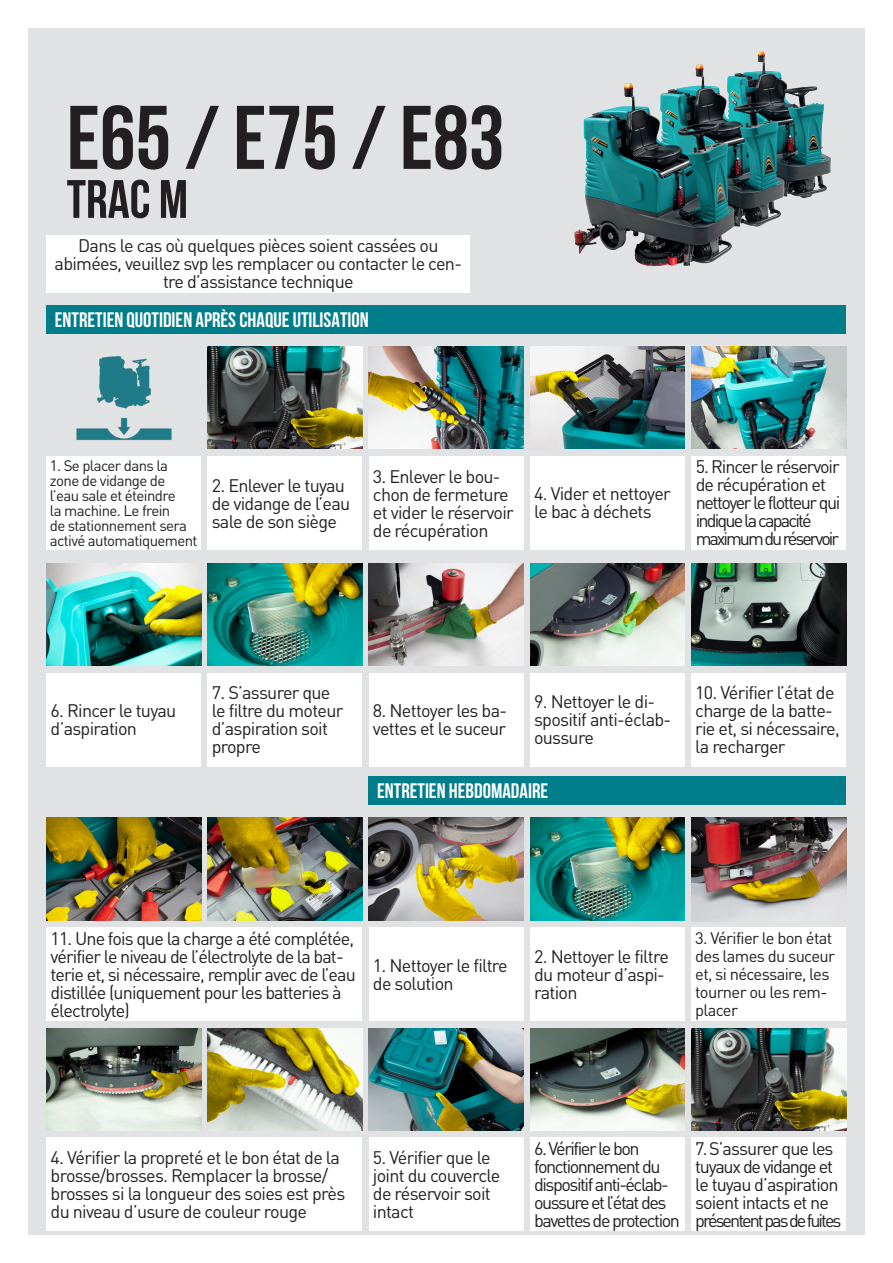
<style>
.page{position:relative;width:893px;height:1263px;background:#fff}
.page>*{position:absolute;margin:0;border:0;box-sizing:border-box;transform-origin:0 0}
.t1{font:700 90px "Bebas Neue";color:#231f20}
.t2{font:700 54px "Bebas Neue";color:#231f20}
.t3{font:700 21px "Bebas Neue";color:#fff}
.t4{font:18px/18px "DIN Pro";letter-spacing:-.045em;color:#231f20}
.t5{font:18px/18px "DIN Pro";letter-spacing:-.08em;color:#231f20}
.t6{font:16.5px/18px "DIN Pro";letter-spacing:-.04em;color:#231f20}
.t7{font:15px/15px "DIN Pro";letter-spacing:-.04em;color:#231f20}
</style>
<div class="page">
<div style="left:28px;top:28px;width:837px;height:1206px;background:#e1e2e4"></div>
<div style="left:46px;top:305px;width:800px;height:28px;background:#007d8b"></div>
<div style="left:369px;top:776px;width:477px;height:28px;background:#007d8b"></div>
<div style="left:46px;top:927px;width:316px;height:94px;background:#fff"></div>
<div style="left:46px;top:1138px;width:316px;height:93px;background:#fff"></div>
<div style="left:369px;top:673px;width:154px;height:93px;background:#fff"></div>
<div style="left:530px;top:673px;width:155px;height:93px;background:#fff"></div>
<div style="left:369px;top:456px;width:154px;height:94px;background:#fff"></div>
<div style="left:530px;top:927px;width:155px;height:94px;background:#fff"></div>
<div style="left:691px;top:673px;width:155px;height:93px;background:#fff"></div>
<div style="left:46px;top:673px;width:155px;height:93px;background:#fff"></div>
<div style="left:530px;top:456px;width:155px;height:94px;background:#fff"></div>
<div style="left:207px;top:456px;width:155px;height:94px;background:#fff"></div>
<div style="left:369px;top:927px;width:154px;height:94px;background:#fff"></div>
<div style="left:369px;top:1138px;width:154px;height:93px;background:#fff"></div>
<div style="left:530px;top:1138px;width:155px;height:93px;background:#fff"></div>
<div style="left:691px;top:1138px;width:155px;height:93px;background:#fff"></div>
<div style="left:691px;top:456px;width:155px;height:94px;background:#fff"></div>
<div style="left:691px;top:927px;width:155px;height:94px;background:#fff"></div>
<div style="left:46px;top:235px;width:424px;height:58px;background:#fff"></div>
<div style="left:207px;top:673px;width:155px;height:94px;background:#fff"></div>
<div style="left:46px;top:456px;width:155px;height:94px;background:#fff"></div>
<img style="left:76px;top:356px;width:96px;height:84px">
<img style="left:574px;top:51px;width:257px;height:216px">
<img style="left:369px;top:347px;width:155px;height:102px">
<img style="left:692px;top:347px;width:154px;height:102px">
<img style="left:208px;top:347px;width:154px;height:102px">
<img style="left:691px;top:1028px;width:155px;height:102px">
<img style="left:47px;top:564px;width:154px;height:102px">
<img style="left:530px;top:347px;width:155px;height:102px">
<img style="left:369px;top:564px;width:155px;height:102px">
<img style="left:530px;top:564px;width:155px;height:102px">
<img style="left:692px;top:564px;width:154px;height:102px">
<img style="left:47px;top:818px;width:154px;height:102px">
<img style="left:208px;top:818px;width:154px;height:102px">
<img style="left:369px;top:1028px;width:155px;height:102px">
<img style="left:530px;top:1028px;width:155px;height:102px">
<img style="left:47px;top:1028px;width:154px;height:102px">
<img style="left:208px;top:1028px;width:154px;height:102px">
<img style="left:369px;top:818px;width:155px;height:102px">
<img style="left:530px;top:818px;width:155px;height:102px">
<img style="left:208px;top:564px;width:154px;height:102px">
<img style="left:691px;top:818px;width:155px;height:103px">
<h1 class="t1" style="left:67px;top:88px;width:439px">E65 / E75 / E83</h1>
<h2 class="t2" style="left:67px;top:170px;width:123px">TRAC M</h2>
<p class="t4" style="left:55px;top:235px;width:409px;text-align:center">Dans le cas où quelques pièces soient cassées ou abimées, veuillez svp les remplacer ou contacter le cen&shy;tre d’assistance technique</p>
<p class="t3" style="left:55px;top:308px;width:315px">ENTRETIEN QUOTIDIEN APRÈS CHAQUE UTILISATION</p>
<p class="t7" style="left:50px;top:457px;width:149px">1. Se placer dans la zone de vidange de l’eau sale et éteindre<br>la machine. Le frein<br>de stationnement sera activé automatiquement</p>
<p class="t4" style="left:212px;top:474px;width:140px">2. Enlever le tuyau de vidange de l’eau sale de son siège</p>
<p class="t4" style="left:373px;top:465px;width:142px">3. Enlever le bou&shy;chon de fermeture et vider le réservoir de récupération</p>
<p class="t4" style="left:534px;top:483px;width:138px">4. Vider et nettoyer le bac à déchets</p>
<p class="t5" style="left:696px;top:456px;width:146px">5. Rincer le réservoir de récupération et nettoyer le flotteur qui indique la capacité maximum du réservoir</p>
<p class="t4" style="left:51px;top:700px;width:127px">6. Rincer le tuyau d’aspiration</p>
<p class="t4" style="left:212px;top:682px;width:133px">7. S’assurer que le filtre du moteur d’aspiration soit propre</p>
<p class="t4" style="left:373px;top:700px;width:136px">8. Nettoyer les ba&shy;vettes et le suceur</p>
<p class="t4" style="left:534px;top:691px;width:139px">9. Nettoyer le di&shy;spositif anti-éclab&shy;oussure</p>
<p class="t3" style="left:377px;top:779px;width:173px">ENTRETIEN HEBDOMADAIRE</p>
<p class="t4" style="left:695px;top:682px;width:146px">10. Vérifier l’état de charge de la batte&shy;rie et, si nécessaire, la recharger</p>
<p class="t4" style="left:51px;top:927px;width:307px">11. Une fois que la charge a été complétée, vérifier le niveau de l’électrolyte de la bat&shy;terie et, si nécessaire, remplir avec de l’eau distillée (uniquement pour les batteries à électrolyte)</p>
<p class="t4" style="left:373px;top:954px;width:136px">1. Nettoyer le filtre de solution</p>
<p class="t4" style="left:534px;top:945px;width:136px">2. Nettoyer le filtre du moteur d’aspi&shy;ration</p>
<p class="t6" style="left:695px;top:927px;width:141px">3. Vérifier le bon état des lames du suceur et, si nécessaire, les tourner ou les rem&shy;placer</p>
<p class="t4" style="left:51px;top:1146px;width:296px">4. Vérifier la propreté et le bon état de la brosse/brosses. Remplacer la brosse/ brosses si la longueur des soies est près du niveau d’usure de couleur rouge</p>
<p class="t4" style="left:373px;top:1146px;width:129px">5. Vérifier que le joint du couvercle de réservoir soit intact</p>
<p class="t5" style="left:534px;top:1137px;width:147px">6. Vérifier le bon fonctionnement du dispositif anti-éclab&shy;oussure et l’état des bavettes de protection</p>
<p class="t4" style="left:695px;top:1137px;width:148px">7. S’assurer que les tuyaux de vidange et le tuyau d’aspiration soient intacts et ne présentent pas de fuites</p>
</div>
